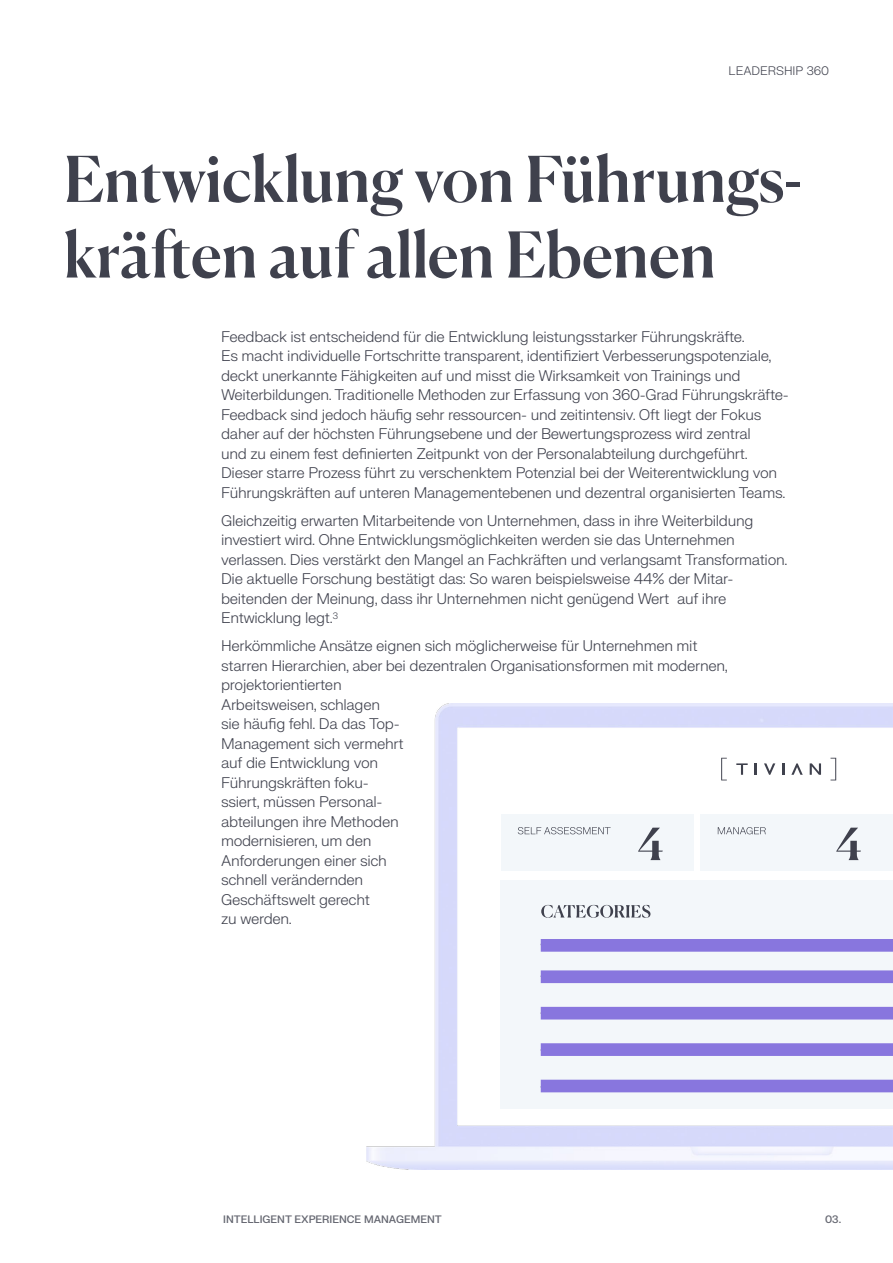
<style>
.page{position:relative;width:893px;height:1263px;background:#fff}
.page>*{position:absolute;margin:0;border:0;box-sizing:border-box;transform-origin:0 0}
.t1{font:500 63px/75.6px "Canela";letter-spacing:-.005em;color:#3f414d}
.t2{font:300 15px/19.5px "FK Grotesk Neue";letter-spacing:-.02em;color:#3f414d}
.t3{font:300 12px "FK Grotesk Neue";color:#3f414d}
.t4{font:500 10.5px "FK Grotesk Neue";color:#656771}
</style>
<div class="page">
<img style="left:366px;top:704px;width:527px;height:465px">
<div style="left:501px;top:880px;width:392px;height:229px;background:#f3f7fa"></div>
<div style="left:501px;top:815px;width:193px;height:56px;background:#f3f7fa"></div>
<div style="left:700px;top:815px;width:193px;height:56px;background:#f3f7fa"></div>
<svg style="left:721px;top:758px;width:6px;height:22px"></svg>
<svg style="left:830px;top:758px;width:6px;height:22px"></svg>
<svg style="left:755px;top:763px;width:2px;height:12px"></svg>
<svg style="left:782px;top:763px;width:3px;height:12px"></svg>
<svg style="left:736px;top:763px;width:12px;height:12px"></svg>
<svg style="left:764px;top:763px;width:11px;height:12px"></svg>
<svg style="left:791px;top:763px;width:12px;height:12px"></svg>
<svg style="left:810px;top:763px;width:11px;height:12px"></svg>
<svg style="left:541px;top:905px;width:109px;height:13px"></svg>
<svg style="left:638px;top:828px;width:25px;height:32px"></svg>
<svg style="left:836px;top:828px;width:25px;height:32px"></svg>
<div style="left:541px;top:939px;width:352px;height:13px;background:#8876de"></div>
<div style="left:541px;top:970px;width:352px;height:13px;background:#8876de"></div>
<div style="left:541px;top:1007px;width:352px;height:12px;background:#8876de"></div>
<div style="left:541px;top:1043px;width:352px;height:13px;background:#8876de"></div>
<div style="left:541px;top:1080px;width:352px;height:12px;background:#8876de"></div>
<svg style="left:518px;top:827px;width:93px;height:7px"></svg>
<svg style="left:718px;top:827px;width:48px;height:7px"></svg>
<p class="t3" style="left:729px;top:62px;width:102px">LEADERSHIP 360</p>
<h1 class="t1" style="left:64px;top:136px;width:739px">Entwicklung von Führungs&shy;kräften auf allen Ebenen</h1>
<p class="t2" style="left:221px;top:326px;width:569px">Feedback ist entscheidend für die Entwicklung leistungsstarker Führungskräfte.<br>Es macht individuelle Fortschritte transparent, identifiziert Verbesserungspotenziale, deckt unerkannte Fähigkeiten auf und misst die Wirksamkeit von Trainings und Weiterbildungen. Traditionelle Methoden zur Erfassung von 360-Grad Führungskräfte-Feedback sind jedoch häufig sehr ressourcen- und zeitintensiv. Oft liegt der Fokus daher auf der höchsten Führungsebene und der Bewertungsprozess wird zentral<br>und zu einem fest definierten Zeitpunkt von der Personalabteilung durchgeführt.<br>Dieser starre Prozess führt zu verschenktem Potenzial bei der Weiterentwicklung von Führungskräften auf unteren Managementebenen und dezentral organisierten Teams.</p>
<p class="t2" style="left:221px;top:510px;width:568px">Gleichzeitig erwarten Mitarbeitende von Unternehmen, dass in ihre Weiterbildung investiert wird. Ohne Entwicklungsmöglichkeiten werden sie das Unternehmen verlassen. Dies verstärkt den Mangel an Fachkräften und verlangsamt Transformation.<br>Die aktuelle Forschung bestätigt das: So waren beispielsweise 44% der Mitar&shy;beitenden der Meinung, dass ihr Unternehmen nicht genügend Wert auf ihre Entwicklung legt.<sup>3</sup></p>
<p class="t2" style="left:221px;top:635px;width:508px">Herkömmliche Ansätze eignen sich möglicherweise für Unternehmen mit starren Hierarchien, aber bei dezentralen Organisationsformen mit modernen, projektorientierten<br>Arbeitsweisen, schlagen<br>sie häufig fehl. Da das Top-<br>Management sich vermehrt<br>auf die Entwicklung von<br>Führungskräften foku-<br>ssiert, müssen Personal-<br>abteilungen ihre Methoden<br>modernisieren, um den<br>Anforderungen einer sich<br>schnell verändernden<br>Geschäftswelt gerecht<br>zu werden.</p>
<p class="t4" style="left:223px;top:1211px;width:220px">INTELLIGENT EXPERIENCE MANAGEMENT</p>
<p class="t4" style="left:825px;top:1211px;width:18px">03.</p>
</div>
